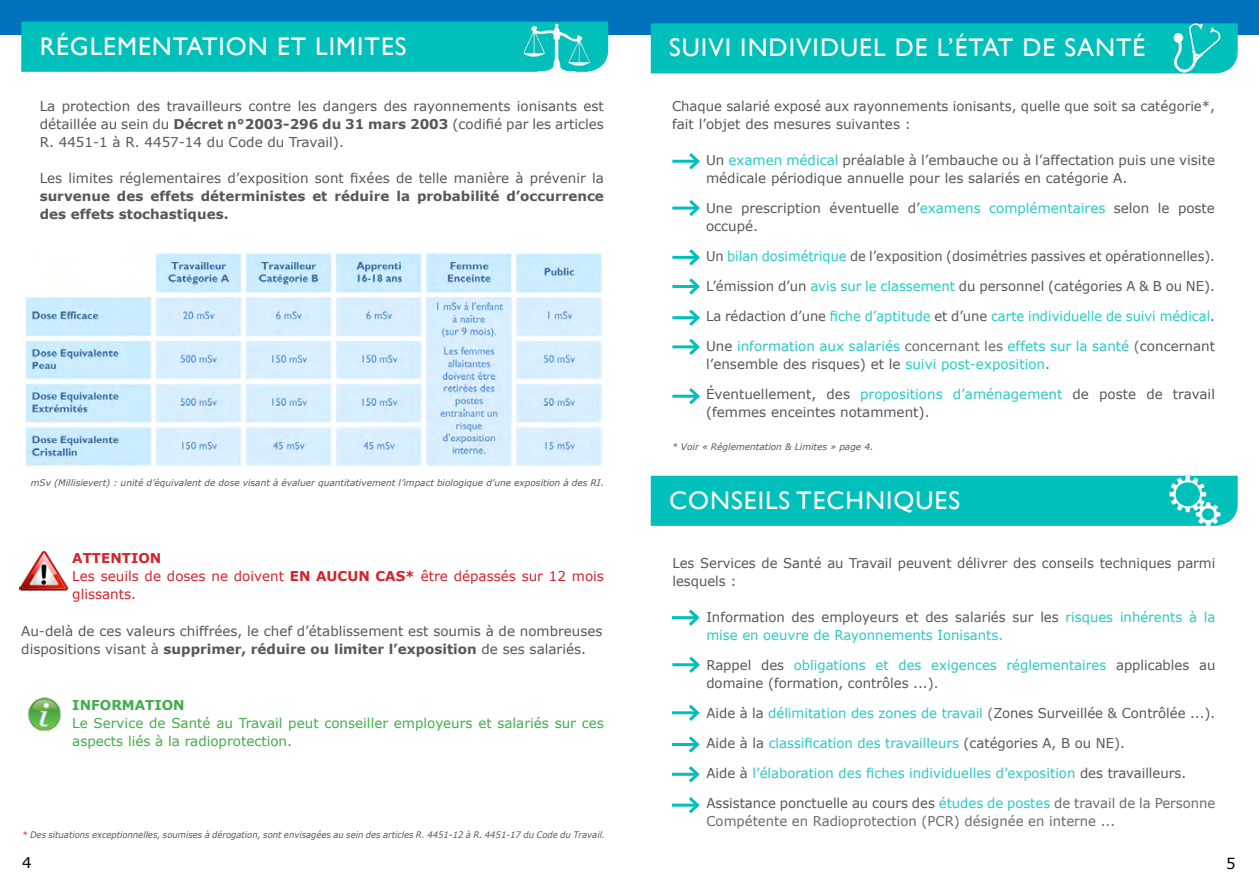
<style>
.page{position:relative;width:1259px;height:893px;background:#fff}
.page>*{position:absolute;margin:0;border:0;box-sizing:border-box;transform-origin:0 0}
.t1{font:25.5px "Gill Sans";letter-spacing:.04em;color:#fffff9}
.t2{font:15px "Verdana";color:#000}
.t3{font:13.5px/18px "Verdana";color:#565759}
.t4{font:13.5px/18px "Verdana";color:#26c9c6}
.t5{font:13.5px/18px "Verdana";color:#696a6c}
.t6{font:13.5px/18px "Verdana";color:#41ad49}
.t7{font:700 13.5px/18px "Verdana";color:#565759}
.t8{font:13.5px/18px "Verdana";color:#d2232a}
.t9{font:13.5px "Verdana";color:#565759;scale:.96 1}
.t10{font:700 13.5px "Verdana";color:#41ad49}
.t11{font:italic 9px "Verdana";color:#565759}
.t12{font:italic 9px "Verdana";color:#565759;scale:.94 1}
.s1{font-weight:700}
.s2{color:#d2232a}
.s3{color:#26c9c6}
.s4{color:#565759}
.s5{color:#696a6c}
</style>
<div class="page">
<div style="left:629px;top:1px;width:630px;height:34px;background:#0071bc"></div>
<div style="left:0;top:1px;width:629px;height:34px;background:#0071bc"></div>
<div style="left:21px;top:22px;width:587px;height:50px;background:#00c0bc"></div>
<div style="left:651px;top:23px;width:586px;height:50px;background:#00c0bc"></div>
<img style="left:19px;top:252px;width:583px;height:216px">
<img style="left:20px;top:550px;width:48px;height:40px">
<hr style="left:672px;top:160px;width:26px;height:3px;background:#00c0bc">
<svg style="left:686px;top:153px;width:14px;height:17px"></svg>
<hr style="left:672px;top:207px;width:26px;height:3px;background:#00c0bc">
<svg style="left:686px;top:200px;width:14px;height:17px"></svg>
<hr style="left:672px;top:256px;width:26px;height:3px;background:#00c0bc">
<svg style="left:686px;top:249px;width:14px;height:17px"></svg>
<hr style="left:672px;top:285px;width:26px;height:3px;background:#00c0bc">
<svg style="left:689px;top:278px;width:11px;height:17px"></svg>
<hr style="left:672px;top:316px;width:26px;height:3px;background:#00c0bc">
<svg style="left:686px;top:309px;width:14px;height:17px"></svg>
<hr style="left:672px;top:345px;width:26px;height:3px;background:#00c0bc">
<svg style="left:686px;top:338px;width:14px;height:17px"></svg>
<hr style="left:672px;top:395px;width:26px;height:3px;background:#00c0bc">
<svg style="left:686px;top:388px;width:14px;height:17px"></svg>
<img style="left:524px;top:22px;width:68px;height:51px">
<div style="left:651px;top:476px;width:586px;height:50px;background:#00c0bc"></div>
<hr style="left:672px;top:616px;width:25px;height:3px;background:#00c0bc">
<svg style="left:685px;top:609px;width:15px;height:17px"></svg>
<hr style="left:672px;top:663px;width:26px;height:3px;background:#00c0bc">
<svg style="left:686px;top:656px;width:14px;height:17px"></svg>
<hr style="left:672px;top:711px;width:25px;height:3px;background:#00c0bc">
<svg style="left:685px;top:704px;width:15px;height:17px"></svg>
<hr style="left:672px;top:743px;width:25px;height:3px;background:#00c0bc">
<svg style="left:689px;top:736px;width:11px;height:17px"></svg>
<hr style="left:672px;top:773px;width:25px;height:3px;background:#00c0bc">
<svg style="left:685px;top:766px;width:15px;height:17px"></svg>
<hr style="left:672px;top:804px;width:25px;height:3px;background:#00c0bc">
<svg style="left:685px;top:797px;width:15px;height:17px"></svg>
<img style="left:1167px;top:475px;width:56px;height:52px">
<img style="left:1168px;top:23px;width:54px;height:50px">
<img style="left:27px;top:697px;width:35px;height:35px">
<h1 class="t1" style="left:40px;top:31px;width:368px">RÉGLEMENTATION ET LIMITES</h1>
<h1 class="t1" style="left:669px;top:33px;width:478px">SUIVI IND IVIDUEL DE L’ÉTAT DE SANTÉ</h1>
<p class="t3" style="left:40px;top:97px;width:566px;text-align:justify">La protection des travailleurs contre les dangers des rayonnements ionisants est détaillée au sein du <span class="s1">Décret n°2003-296 du 31 mars 2003</span> (codifié par les articles R. 4451-1 à R. 4457-14 du Code du Travail).</p>
<p class="t3" style="left:40px;top:169px;width:566px">Les limites réglementaires d’exposition sont fixées de telle manière à prévenir la</p>
<p class="t7" style="left:40px;top:187px;width:566px">survenue des effets déterministes et réduire la probabilité d’occurrence des effets stochastiques.</p>
<p class="t11" style="left:31px;top:477px;width:574px">mSv (Millisievert) : unité d’équivalent de dose visant à évaluer quantitativement l’impact biologique d’une exposition à des RI.</p>
<p class="t8" style="left:72px;top:548px;width:533px"><span class="s1">ATTENTION<br></span>Les seuils de doses ne doivent <span class="s1">EN AUCUN CAS*</span> être dépassés sur 12 mois glissants.</p>
<p class="t3" style="left:21px;top:622px;width:583px">Au-delà de ces valeurs chiffrées, le chef d’établissement est soumis à de nombreuses dispositions visant à <span class="s1">supprimer, réduire ou limiter l’exposition</span> de ses salariés.</p>
<p class="t10" style="left:72px;top:695px;width:114px">INFORMATION</p>
<p class="t6" style="left:72px;top:714px;width:533px">Le Service de Santé au Travail peut conseiller employeurs et salariés sur ces aspects liés à la radioprotection.</p>
<p class="t12" style="left:22px;top:829px;width:621px"><span class="s2">*</span> Des situations exceptionnelles, soumises à dérogation, sont envisagées au sein des articles R. 4451-12 à R. 4451-17 du Code du Travail.</p>
<p class="t3" style="left:672px;top:97px;width:544px">Chaque salarié exposé aux rayonnements ionisants, quelle que soit sa catégorie*, fait l’objet des mesures suivantes :</p>
<p class="t3" style="left:706px;top:151px;width:510px">Un <span class="s3">examen médical</span> préalable à l’embauche ou à l’affectation puis une visite médicale périodique annuelle pour les salariés en catégorie A.</p>
<p class="t3" style="left:706px;top:199px;width:510px">Une prescription éventuelle d’<span class="s3">examens complémentaires</span> selon le poste occupé.</p>
<p class="t9" style="left:706px;top:247px;width:531px">Un <span class="s3">bilan dosimétrique</span> de l’exposition (dosimétries passives et opérationnelles).</p>
<p class="t3" style="left:706px;top:277px;width:510px">L’émission d’un <span class="s3">avis sur le classement</span> du personnel (catégories A &amp; B ou NE).</p>
<p class="t4" style="left:706px;top:307px;width:510px"><span class="s4">La rédaction d’une</span> fiche d’aptitude <span class="s4">et d’une</span> carte individuelle de suivi médical<span class="s4">.</span></p>
<p class="t4" style="left:706px;top:337px;width:510px"><span class="s4">Une</span> information aux salariés <span class="s5">concernant les</span> effets sur la santé <span class="s5">(</span><span class="s4">concernant l’ensemble des risques) et le</span> suivi post-exposition<span class="s5">.</span></p>
<p class="t3" style="left:706px;top:385px;width:510px">Éventuellement, des <span class="s3">propositions d’aménagement</span> de poste de travail (femmes enceintes notamment).</p>
<p class="t11" style="left:672px;top:441px;width:203px">* Voir « Réglementation &amp; Limites » page 4.</p>
<h1 class="t1" style="left:669px;top:485px;width:292px">CONSEILS TECHNIQUES</h1>
<p class="t3" style="left:672px;top:554px;width:544px">Les Services de Santé au Travail peuvent délivrer des conseils techniques parmi lesquels :</p>
<p class="t4" style="left:706px;top:608px;width:510px"><span class="s4">Information des employeurs et des salariés sur les</span> risques inhérents à la mise en oeuvre de Rayonnements Ionisants.</p>
<p class="t3" style="left:706px;top:656px;width:510px">Rappel des <span class="s3">obligations et des exigences réglementaires</span> applicables au domaine (formation, contrôles ...).</p>
<p class="t3" style="left:706px;top:704px;width:510px">Aide à la <span class="s3">délimitation des zones de travail</span> <span class="s5">(</span>Zones Surveillée &amp; Contrôlée ...).</p>
<p class="t4" style="left:706px;top:734px;width:420px"><span class="s4">Aide à la</span> classification des travailleurs <span class="s4">(catégories A, B ou NE).</span></p>
<p class="t4" style="left:706px;top:764px;width:481px"><span class="s4">Aide à</span> l’élaboration des fiches individuelles d’exposition <span class="s4">des travailleurs.</span></p>
<p class="t5" style="left:706px;top:794px;width:510px"><span class="s4">Assistance ponctuelle au cours des</span> <span class="s3">études de postes</span> de travail de la Personne<br>Compétente en Radioprotection (PCR) désignée en interne ...</p>
<p class="t2" style="left:22px;top:852px;width:11px">4</p>
<p class="t2" style="left:1226px;top:853px;width:11px">5</p>
</div>
